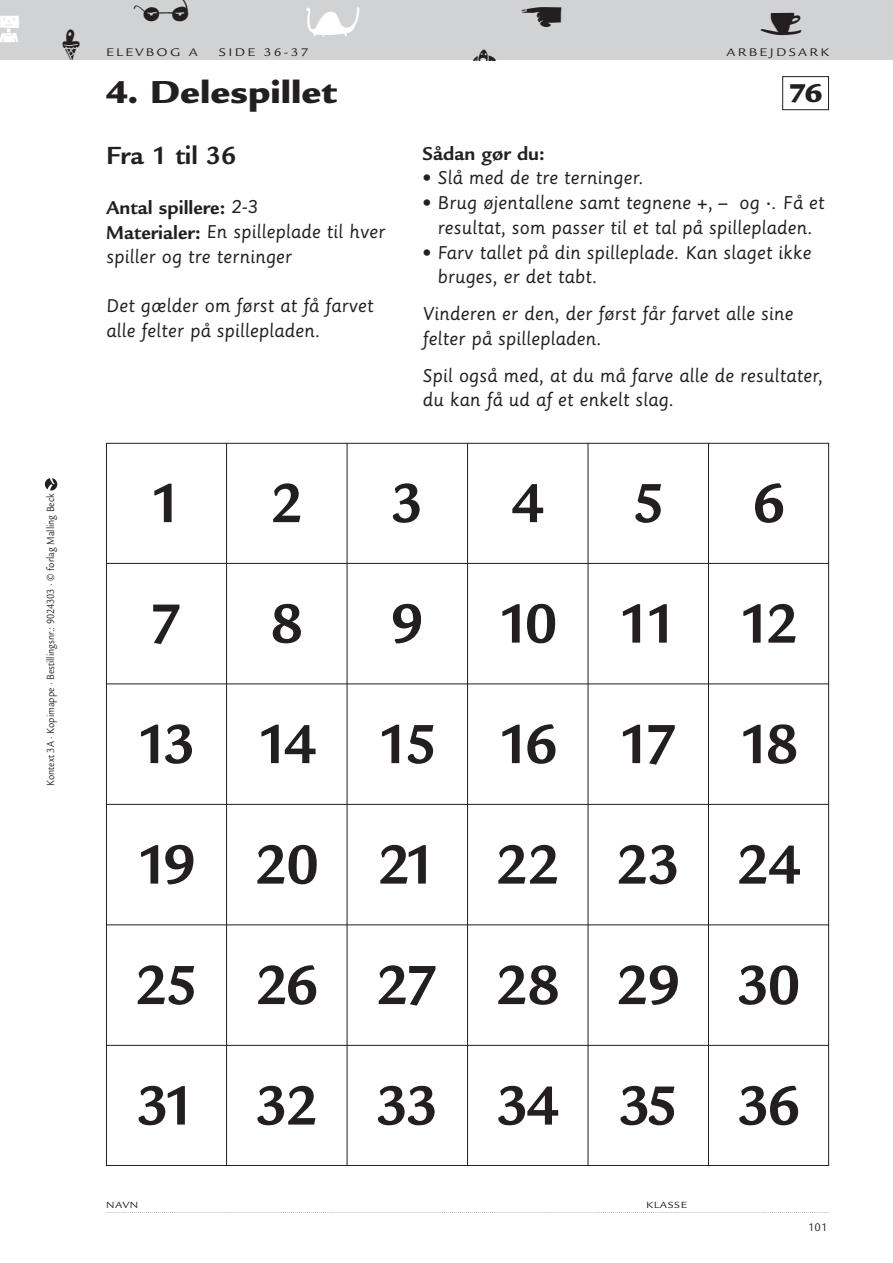
<style>
.page{position:relative;width:893px;height:1263px;background:#fff}
.page>*{position:absolute;margin:0;border:0;box-sizing:border-box;transform-origin:0 0}
.t1{font:700 60px/120.4px "Legacy Sans";letter-spacing:-.055em;color:#231f20}
.t2{font:45px "Blockhead Illust Unplugged";color:#231f20}
.t3{font:45px "Blockhead Illust Unplugged";color:#fff}
.t4{font:42px "Blockhead Illust Unplugged";color:#fff}
.t5{font:36px "Blockhead Illust Unplugged";color:#231f20}
.t6{font:900 34.5px "Legacy Sans";color:#231f20;scale:1.1 1}
.t7{font:900 28.05px "Legacy Sans";color:#231f20;scale:1.1 1}
.t8{font:700 27px "Legacy Sans";color:#231f20}
.t9{font:700 20.25px "Legacy Sans";color:#231f20}
.t10{font:18px/24.8px "Sassoon Primary";color:#231f20}
.t11{font:12px "Legacy Sans";letter-spacing:.16em;color:#231f20;scale:1.2 1}
.t12{font:12px "Legacy Sans";letter-spacing:.16em;color:#231f20}
.t13{font:11.25px "Legacy Sans";color:#231f20;scale:.85 1}
.t14{font:9.75px "Legacy Sans";letter-spacing:.055em;color:#231f20;scale:1.2 1}
.t15{font:6px "Legacy Sans";color:#231f20}
.s1{font-family:"Sassoon Primary";font-weight:400;font-size:18px}
.s2{font-family:"Legacy Sans";font-weight:700;font-size:20.25px}
</style>
<div class="page">
<div style="left:782px;top:76px;width:47px;height:34px;border:1px solid #231f20"></div>
<div style="left:0;top:1px;width:893px;height:59px;background:#d1d2d4"></div>
<svg style="left:45px;top:478px;width:12px;height:12px"></svg>
<svg style="left:106px;top:442px;width:724px;height:724px"></svg>
<hr style="left:226px;top:443px;width:1px;height:723px;background:#231f20">
<hr style="left:347px;top:443px;width:1px;height:723px;background:#231f20">
<hr style="left:467px;top:443px;width:1px;height:723px;background:#231f20">
<hr style="left:588px;top:443px;width:1px;height:723px;background:#231f20">
<hr style="left:708px;top:443px;width:1px;height:723px;background:#231f20">
<p class="t4" style="left:-4px;top:4px;width:27px">K</p>
<p class="t2" style="left:59px;top:19px;width:23px">F</p>
<p class="t5" style="left:132px;top:-11px;width:60px">I</p>
<p class="t3" style="left:303px;top:-4px;width:62px">l</p>
<p class="t5" style="left:517px;top:-4px;width:48px">5</p>
<p class="t5" style="left:756px;top:2px;width:49px">t</p>
<p class="t11" style="left:106px;top:47px;width:78px">ELEVBOG A</p>
<p class="t11" style="left:219px;top:47px;width:76px">SIDE 36-37</p>
<p class="t11" style="left:726px;top:47px;width:87px">ARBEJDSARK</p>
<p class="t2" style="left:467px;top:39px;width:33px">b</p>
<p class="t6" style="left:106px;top:79px;width:211px">4. Delespillet</p>
<p class="t7" style="left:789px;top:83px;width:32px">76</p>
<p class="t8" style="left:106px;top:145px;width:131px">Fra 1 til 36</p>
<p class="t9" style="left:106px;top:200px;width:154px">Antal spillere: <span class="s1">2-3</span></p>
<p class="t10" style="left:106px;top:221px;width:281px"><span class="s2">Materialer:</span> En spilleplade til hver spiller og tre terninger</p>
<p class="t10" style="left:106px;top:295px;width:269px">Det gælder om først at få farvet alle felter på spillepladen.</p>
<p class="t9" style="left:423px;top:146px;width:124px">Sådan gør du:</p>
<p class="t10" style="left:423px;top:167px;width:223px">• Slå med de tre terninger.</p>
<p class="t10" style="left:423px;top:192px;width:403px;text-align:center">• Brug øjentallene samt tegnene +, – og ·. Få et resultat, som passer til et tal på spillepladen.</p>
<p class="t10" style="left:437px;top:241px;width:376px;text-indent:-15px">• Farv tallet på din spilleplade. Kan slaget ikke bruges, er det tabt.</p>
<p class="t10" style="left:423px;top:303px;width:372px">Vinderen er den, der først får farvet alle sine felter på spillepladen.</p>
<p class="t10" style="left:423px;top:364px;width:402px">Spil også med, at du må farve alle de resultater, du kan få ud af et enkelt slag.</p>
<p class="t13" style="left:46px;top:786px;width:345px;rotate:-90deg">Kontext 3A · Kopimappe · Bestillingsnr.: 9024303 · © forlag Malling Beck</p>
<p class="t1" style="left:135px;top:449px;width:65px">1<br>7<br>13<br>19<br>25<br>31</p>
<p class="t1" style="left:254px;top:449px;width:67px">2<br>8<br>14<br>20<br>26<br>32</p>
<p class="t1" style="left:376px;top:449px;width:65px">3<br>9<br>15<br>21<br>27<br>33</p>
<p class="t1" style="left:495px;top:449px;width:67px">4<br>10<br>16<br>22<br>28<br>34</p>
<p class="t1" style="left:616px;top:449px;width:67px">5<br>11<br>17<br>23<br>29<br>35</p>
<p class="t1" style="left:736px;top:449px;width:67px">6<br>12<br>18<br>24<br>30<br>36</p>
<p class="t14" style="left:106px;top:1201px;width:28px">NAVN</p>
<p class="t14" style="left:646px;top:1201px;width:36px">KLASSE</p>
<p class="t15" style="left:106px;top:1209px;width:725px">............................................................................................................................................................................................................................................................................................................................................................................</p>
<p class="t12" style="left:808px;top:1222px;width:21px">101</p>
</div>
